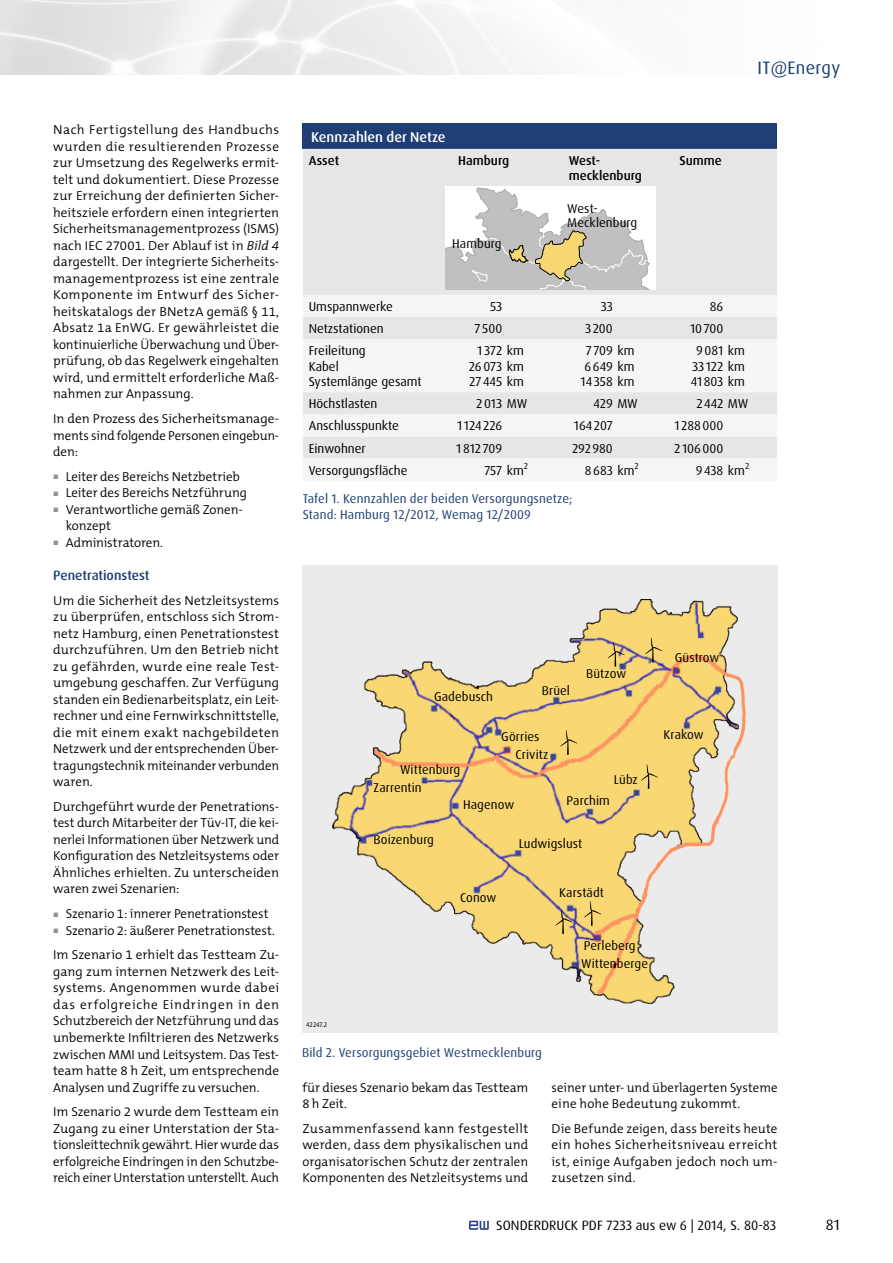
<style>
.page{position:relative;width:893px;height:1263px;background:#fff}
.page>*{position:absolute;margin:0;border:0;box-sizing:border-box;transform-origin:0 0}
.t1{font:18px "Dax OT";letter-spacing:.02em;color:#1f3e73}
.t2{font:15px "Dax OT";color:#000}
.t3{font:500 14.25px "Dax OT";color:#fff}
.t4{font:13.5px "Dax OT";color:#000}
.t5{font:500 13.5px "Dax OT";color:#1f3e73}
.t6{font:300 13.05px/16.5px "The Mix B4";letter-spacing:-.005em;color:#000;text-align:justify}
.t7{font:12.9px/15.5px "Dax OT";color:#000;text-align:center}
.t8{font:500 12.9px/15.5px "Dax OT";color:#000}
.t9{font:12.75px/18px "Dax OT";letter-spacing:.01em;color:#000}
.t10{font:12.75px/15.3px "Dax OT";letter-spacing:.01em;color:#1f3e73}
.t11{font:8.7px "Dax OT";color:#000}
.t12{font:6.75px "Dax OT";letter-spacing:-.005em;color:#000}
.s1{font-style:italic}
.s2{font-family:"The Mix Expert";font-weight:400;font-size:6.45px;color:#929292}
</style>
<div class="page">
<svg style="left:469px;top:1221px;width:20px;height:9px"></svg>
<div style="left:302px;top:566px;width:475px;height:467px;background:#ebebeb"></div>
<img style="left:332px;top:599px;width:414px;height:404px">
<svg style="left:645px;top:638px;width:17px;height:24px"></svg>
<svg style="left:608px;top:642px;width:17px;height:24px"></svg>
<svg style="left:641px;top:764px;width:17px;height:25px"></svg>
<svg style="left:560px;top:730px;width:17px;height:25px"></svg>
<svg style="left:584px;top:901px;width:17px;height:25px"></svg>
<svg style="left:555px;top:909px;width:17px;height:25px"></svg>
<div style="left:303px;top:123px;width:474px;height:26px;background:#1f3e73"></div>
<div style="left:303px;top:149px;width:474px;height:146px;background:#e6e6e6"></div>
<svg style="left:303px;top:317px;width:474px;height:142px;fill:#f5f5f5"></svg>
<div style="left:445px;top:186px;width:211px;height:103px;background:#fff"></div>
<svg style="left:445px;top:187px;width:205px;height:102px"></svg>
<p class="t6" style="left:53px;top:122px;width:227px">Nach Fertigstellung des Handbuchs wurden die resultierenden Prozesse zur Umsetzung des Regelwerks ermit&shy;telt und dokumentiert. Diese Prozesse zur Erreichung der definierten Sicher&shy;heitsziele erfordern einen integrierten Sicherheitsmanagementprozess (ISMS) nach IEC 27001. Der Ablauf ist in <span class="s1">Bild 4 </span>dargestellt. Der integrierte Sicherheits&shy;managementprozess ist eine zentrale Komponente im Entwurf des Sicher&shy;heitskatalogs der BNetzA gemäß § 11, Absatz 1a EnWG. Er gewährleistet die kontinuierliche Überwachung und Über&shy;prüfung, ob das Regelwerk eingehalten wird, und ermittelt erforderliche Maß&shy;nahmen zur Anpassung.</p>
<p class="t6" style="left:53px;top:411px;width:227px">In den Prozess des Sicherheitsmanage&shy;ments sind folgende Personen eingebun&shy;den:</p>
<p class="t6" style="left:53px;top:469px;width:188px"><span class="s2">ó</span> Leiter des Bereichs Netzbetrieb</p>
<p class="t6" style="left:53px;top:485px;width:195px"><span class="s2">ó</span> Leiter des Bereichs Netzführung</p>
<p class="t6" style="left:53px;top:502px;width:191px"><span class="s2">ó</span> Verantwortliche gemäß Zonen-</p>
<p class="t6" style="left:66px;top:518px;width:47px">konzept</p>
<p class="t6" style="left:53px;top:535px;width:111px"><span class="s2">ó</span> Administratoren.</p>
<p class="t5" style="left:53px;top:567px;width:98px">Penetrationstest</p>
<p class="t6" style="left:53px;top:592px;width:228px">Um die Sicherheit des Netzleitsystems zu überprüfen, entschloss sich Strom&shy;netz Hamburg, einen Penetrationstest durchzuführen. Um den Betrieb nicht zu gefährden, wurde eine reale Test&shy;umgebung geschaffen. Zur Verfügung standen ein Bedienarbeitsplatz, ein Leit&shy;rechner und eine Fernwirkschnittstelle, die mit einem exakt nachgebildeten Netzwerk und der entsprechenden Über&shy;tragungstechnik miteinander verbunden waren.</p>
<p class="t6" style="left:53px;top:799px;width:227px">Durchgeführt wurde der Penetrations&shy;test durch Mitarbeiter der Tüv-IT, die kei&shy;nerlei Informationen über Netzwerk und Konfiguration des Netzleitsystems oder Ähnliches erhielten. Zu unterscheiden waren zwei Szenarien:</p>
<p class="t6" style="left:53px;top:906px;width:223px"><span class="s2">ó</span> Szenario 1: innerer Penetrationstest <span class="s2">ó</span> Szenario 2: äußerer Penetrationstest.</p>
<p class="t6" style="left:53px;top:947px;width:227px">Im Szenario 1 erhielt das Testteam Zu&shy;gang zum internen Netzwerk des Leit&shy;systems. Angenommen wurde dabei das erfolgreiche Eindringen in den Schutzbereich der Netzführung und das unbemerkte Infiltrieren des Netzwerks zwischen MMI und Leitsystem. Das Test&shy;team hatte 8 h Zeit, um entsprechende Analysen und Zugriffe zu versuchen.</p>
<p class="t6" style="left:53px;top:1104px;width:227px">Im Szenario 2 wurde dem Testteam ein Zugang zu einer Unterstation der Sta&shy;tionsleittechnik gewährt. Hier wurde das erfolgreiche Eindringen in den Schutzbe&shy;reich einer Unterstation unterstellt. Auch</p>
<h1 class="t1" style="left:757px;top:57px;width:84px">IT@Energy</h1>
<p class="t3" style="left:311px;top:128px;width:136px">Kennzahlen der Netze</p>
<p class="t8" style="left:309px;top:153px;width:32px">Asset</p>
<p class="t8" style="left:458px;top:153px;width:53px">Hamburg</p>
<p class="t8" style="left:569px;top:153px;width:75px">West&shy;mecklenburg</p>
<p class="t8" style="left:679px;top:153px;width:44px">Summe</p>
<p class="t9" style="left:452px;top:235px;width:51px">Hamburg</p>
<p class="t9" style="left:567px;top:202px;width:71px;line-height:14.2px">West-<br>Mecklenburg</p>
<p class="t7" style="left:309px;top:299px;width:86px">Umspannwerke</p>
<p class="t7" style="left:490px;top:299px;width:14px">53</p>
<p class="t7" style="left:601px;top:299px;width:14px">33</p>
<p class="t7" style="left:710px;top:299px;width:15px">86</p>
<p class="t7" style="left:309px;top:321px;width:77px">Netzstationen</p>
<p class="t7" style="left:475px;top:321px;width:29px">7 500</p>
<p class="t7" style="left:585px;top:321px;width:29px">3 200</p>
<p class="t7" style="left:690px;top:321px;width:35px">10700</p>
<p class="t7" style="left:309px;top:343px;width:115px;text-align:left">Freileitung<br>Kabel<br>Systemlänge gesamt</p>
<p class="t7" style="left:469px;top:343px;width:57px;text-align:justify;text-indent:8px">1 372 km 26073 km 27445 km</p>
<p class="t7" style="left:581px;top:343px;width:55px">7 709 km<br>6649 km<br>14358 km</p>
<p class="t7" style="left:691px;top:343px;width:56px">9081 km<br>33 122 km<br>41803 km</p>
<p class="t7" style="left:309px;top:396px;width:70px">Höchstlasten</p>
<p class="t7" style="left:476px;top:396px;width:53px">2013 MW</p>
<p class="t7" style="left:593px;top:396px;width:46px">429 MW</p>
<p class="t7" style="left:696px;top:396px;width:53px">2442 MW</p>
<p class="t7" style="left:309px;top:418px;width:92px">Anschlusspunkte</p>
<p class="t7" style="left:457px;top:418px;width:47px">1124226</p>
<p class="t7" style="left:574px;top:418px;width:40px">164207</p>
<p class="t7" style="left:674px;top:418px;width:51px">1 288000</p>
<p class="t7" style="left:309px;top:440px;width:58px">Einwohner</p>
<p class="t7" style="left:456px;top:440px;width:47px">1812 709</p>
<p class="t7" style="left:572px;top:440px;width:42px">292980</p>
<p class="t7" style="left:674px;top:440px;width:51px">2 106000</p>
<p class="t7" style="left:309px;top:463px;width:100px">Versorgungsfläche</p>
<p class="t7" style="left:484px;top:463px;width:45px">757 km<sup>2</sup></p>
<p class="t7" style="left:585px;top:463px;width:51px">8683 km</p>
<p class="t11" style="left:634px;top:460px;width:6px">2</p>
<p class="t7" style="left:696px;top:463px;width:51px">9438 km</p>
<p class="t11" style="left:745px;top:460px;width:6px">2</p>
<p class="t10" style="left:303px;top:491px;width:271px">Tafel 1. Kennzahlen der beiden Versorgungsnetze;<br>Stand: Hamburg 12/2012, Wemag 12/2009</p>
<p class="t9" style="left:434px;top:687px;width:60px">Gadebusch</p>
<p class="t9" style="left:542px;top:681px;width:30px">Brüel</p>
<p class="t9" style="left:373px;top:761px;width:88px;text-indent:27px">Wittenburg<br>Zarrentin</p>
<p class="t9" style="left:501px;top:727px;width:40px">Görries</p>
<p class="t9" style="left:516px;top:746px;width:34px">Crivitz</p>
<p class="t9" style="left:586px;top:664px;width:42px">Bützow</p>
<p class="t9" style="left:614px;top:770px;width:25px">Lübz</p>
<p class="t9" style="left:463px;top:795px;width:53px">Hagenow</p>
<p class="t9" style="left:566px;top:792px;width:45px">Parchim</p>
<p class="t9" style="left:373px;top:830px;width:62px">Boizenburg</p>
<p class="t9" style="left:519px;top:835px;width:65px">Ludwigslust</p>
<p class="t9" style="left:559px;top:883px;width:46px">Karstädt</p>
<p class="t9" style="left:460px;top:888px;width:38px">Conow</p>
<p class="t9" style="left:581px;top:937px;width:68px">Perleberg<br>Wittenberge</p>
<p class="t9" style="left:675px;top:649px;width:46px">Güstrow</p>
<p class="t9" style="left:663px;top:725px;width:42px">Krakow</p>
<p class="t12" style="left:306px;top:1021px;width:22px">42247.2</p>
<p class="t10" style="left:302px;top:1045px;width:241px">Bild 2. Versorgungsgebiet Westmecklenburg</p>
<p class="t6" style="left:302px;top:1079px;width:227px">für dieses Szenario bekam das Testteam<br>8 h Zeit.</p>
<p class="t6" style="left:302px;top:1120px;width:227px">Zusammenfassend kann festgestellt werden, dass dem physikalischen und organisatorischen Schutz der zentralen Komponenten des Netzleitsystems und</p>
<p class="t6" style="left:551px;top:1079px;width:227px">seiner unter- und überlagerten Systeme eine hohe Bedeutung zukommt.</p>
<p class="t6" style="left:551px;top:1120px;width:228px">Die Befunde zeigen, dass bereits heute ein hohes Sicherheitsniveau erreicht ist, einige Aufgaben jedoch noch um&shy;zusetzen sind.</p>
<p class="t4" style="left:496px;top:1216px;width:281px">SONDERDRUCK PDF 7233 aus ew 6 | 2014, S. 80-83</p>
<p class="t2" style="left:826px;top:1215px;width:16px">81</p>
</div>
